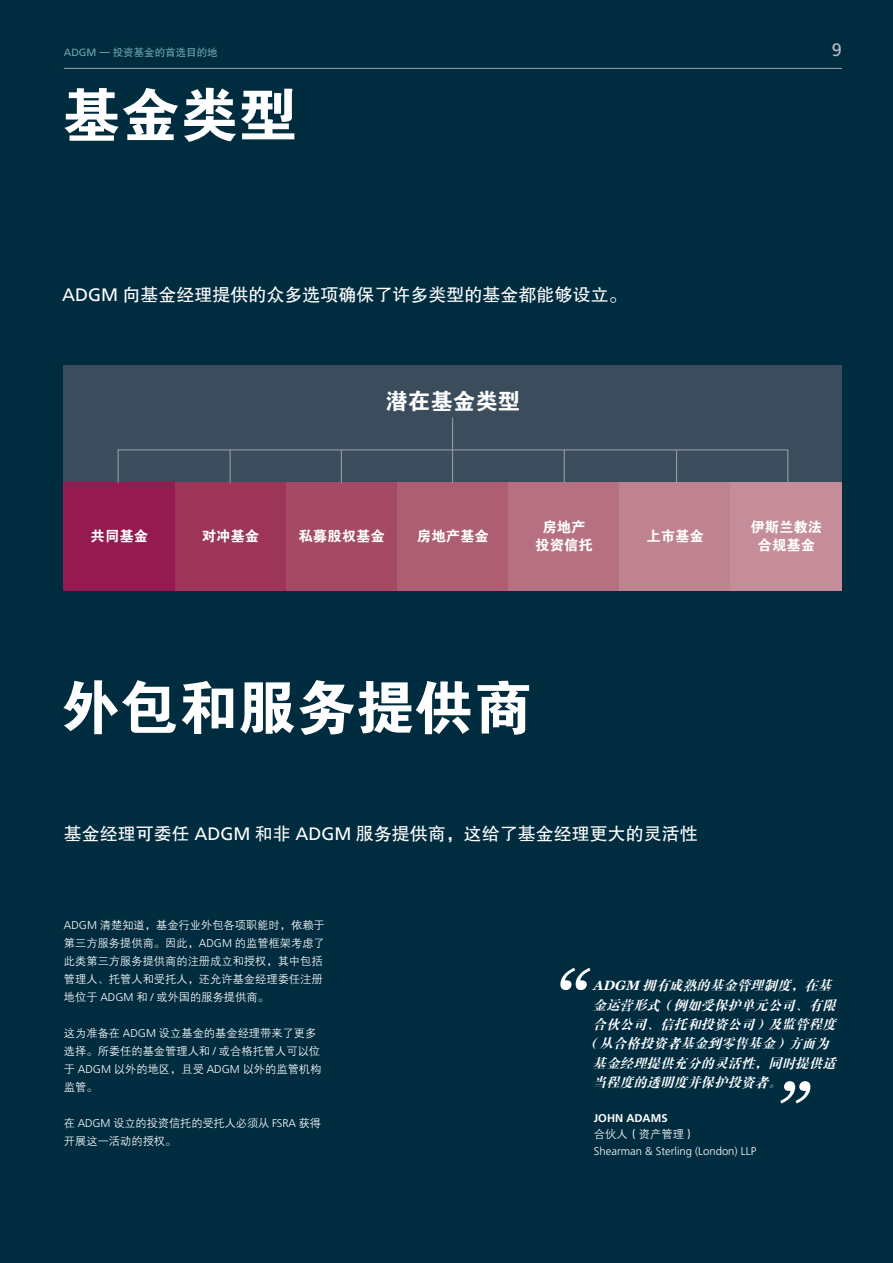
<style>
.page{position:relative;width:893px;height:1263px;background:#002c3f}
.page>*{position:absolute;margin:0;border:0;box-sizing:border-box;transform-origin:0 0}
.t1{font:58.95px "FZDHTK GBK1 0";color:#fff}
.t2{font:22.5px "FZDHTK GBK1 0";color:#fff}
.t3{font:18px "FZHTK GBK1 0";color:#fff}
.t4{font:18px "Frutiger";color:#b8bac2}
.t5{font:14.4px/18px "FZDHTK GBK1 0";color:#fff;text-align:center}
.t6{font:italic 13.5px "FZDBSK GBK1 0";color:#fff}
.t7{font:11.25px/18px "FZZDXK GBK1 0";color:#fff}
.t8{font:300 11.25px "Frutiger";color:#fff}
.t9{font:700 11.25px "Frutiger";color:#fff}
.t10{font:10.5px "FZHTK GBK1 0";color:#6ea5ae}
.s1{font-family:"Frutiger"}
.s2{font-family:"Frutiger";font-weight:300}
.s3{font-family:"Georgia";font-weight:700}
</style>
<div class="page">
<hr style="left:64px;top:68px;width:778px;height:1px;background:#9da1ac">
<svg style="left:780px;top:1081px;width:30px;height:22px"></svg>
<svg style="left:560px;top:968px;width:30px;height:22px"></svg>
<div style="left:64px;top:366px;width:778px;height:225px;background:#3b4d5d"></div>
<div style="left:64px;top:483px;width:111px;height:108px;background:#951a4f"></div>
<div style="left:175px;top:483px;width:111px;height:108px;background:#9d3559"></div>
<div style="left:286px;top:483px;width:111px;height:108px;background:#a54a65"></div>
<div style="left:397px;top:483px;width:111px;height:108px;background:#ad5e72"></div>
<div style="left:508px;top:483px;width:112px;height:108px;background:#b67081"></div>
<div style="left:620px;top:483px;width:111px;height:108px;background:#bf8390"></div>
<div style="left:731px;top:483px;width:111px;height:108px;background:#c48d99"></div>
<hr style="left:452px;top:417px;width:1px;height:66px;background:#9da1ac">
<div style="left:118px;top:449px;width:670px;height:34px;border:1px solid #9da1ac"></div>
<hr style="left:676px;top:450px;width:1px;height:33px;background:#9da1ac">
<hr style="left:564px;top:450px;width:1px;height:33px;background:#9da1ac">
<hr style="left:341px;top:450px;width:1px;height:33px;background:#9da1ac">
<hr style="left:230px;top:450px;width:1px;height:33px;background:#9da1ac">
<p class="t10" style="left:64px;top:47px;width:155px"><span class="s1">ADGM</span> — 投资基金的首选目的地</p>
<h3 class="t4" style="left:832px;top:40px;width:12px">9</h3>
<h1 class="t1" style="left:62px;top:83px;width:237px">基金类型</h1>
<h3 class="t3" style="left:62px;top:285px;width:566px"><span class="s1">ADGM</span> 向基金经理提供的众多选项确保了许多类型的基金都能够设立。</h3>
<h2 class="t2" style="left:385px;top:389px;width:136px">潜在基金类型</h2>
<p class="t5" style="left:91px;top:528px;width:59px">共同基金</p>
<p class="t5" style="left:202px;top:528px;width:59px">对冲基金</p>
<p class="t5" style="left:299px;top:528px;width:88px">私募股权基金</p>
<p class="t5" style="left:417px;top:528px;width:73px">房地产基金</p>
<p class="t5" style="left:535px;top:519px;width:59px">房地产投资信托</p>
<p class="t5" style="left:646px;top:528px;width:59px">上市基金</p>
<p class="t5" style="left:750px;top:519px;width:73px">伊斯兰教法合规基金</p>
<h1 class="t1" style="left:60px;top:676px;width:473px">外包和服务提供商</h1>
<h3 class="t3" style="left:64px;top:824px;width:635px">基金经理可委任 <span class="s1">ADGM</span> 和非 <span class="s1">ADGM</span> 服务提供商，这给了基金经理更大的灵活性</h3>
<p class="t7" style="left:64px;top:917px;width:262px"><span class="s2">ADGM</span> 清楚知道，基金行业外包各项职能时，依赖于第三方服务提供商。因此，<span class="s2">ADGM</span> 的监管框架考虑了此类第三方服务提供商的注册成立和授权，其中包括管理人、托管人和受托人，还允许基金经理委任注册地位于 <span class="s2">ADGM</span> 和 <span class="s2">/</span> 或外国的服务提供商。</p>
<p class="t7" style="left:64px;top:1025px;width:259px">这为准备在 <span class="s2">ADGM</span> 设立基金的基金经理带来了更多选择。所委任的基金管理人和 <span class="s2">/</span> 或合格托管人可以位于 <span class="s2">ADGM</span> 以外的地区，且受 <span class="s2">ADGM</span> 以外的监管机构监管。</p>
<p class="t7" style="left:64px;top:1115px;width:259px">在 <span class="s2">ADGM</span> 设立的投资信托的受托人必须从 <span class="s2">FSRA</span> 获得开展这一活动的授权。</p>
<p class="t6" style="left:593px;top:978px;width:244px"><span class="s3">ADGM</span> 拥有成熟的基金管理制度，在基</p>
<p class="t6" style="left:593px;top:998px;width:249px">金运营形式（例如受保护单元公司、有限</p>
<p class="t6" style="left:593px;top:1017px;width:249px">合伙公司、信托和投资公司）及监管程度</p>
<p class="t6" style="left:586px;top:1037px;width:249px">（从合格投资者基金到零售基金）方面为</p>
<p class="t6" style="left:593px;top:1056px;width:249px">基金经理提供充分的灵活性，同时提供适</p>
<p class="t6" style="left:593px;top:1076px;width:195px">当程度的透明度并保护投资者。</p>
<p class="t9" style="left:594px;top:1111px;width:75px">JOHN ADAMS</p>
<p class="t7" style="left:594px;top:1125px;width:103px">合伙人（资产管理）</p>
<p class="t8" style="left:594px;top:1144px;width:164px">Shearman &amp; Sterling (London) LLP</p>
</div>
